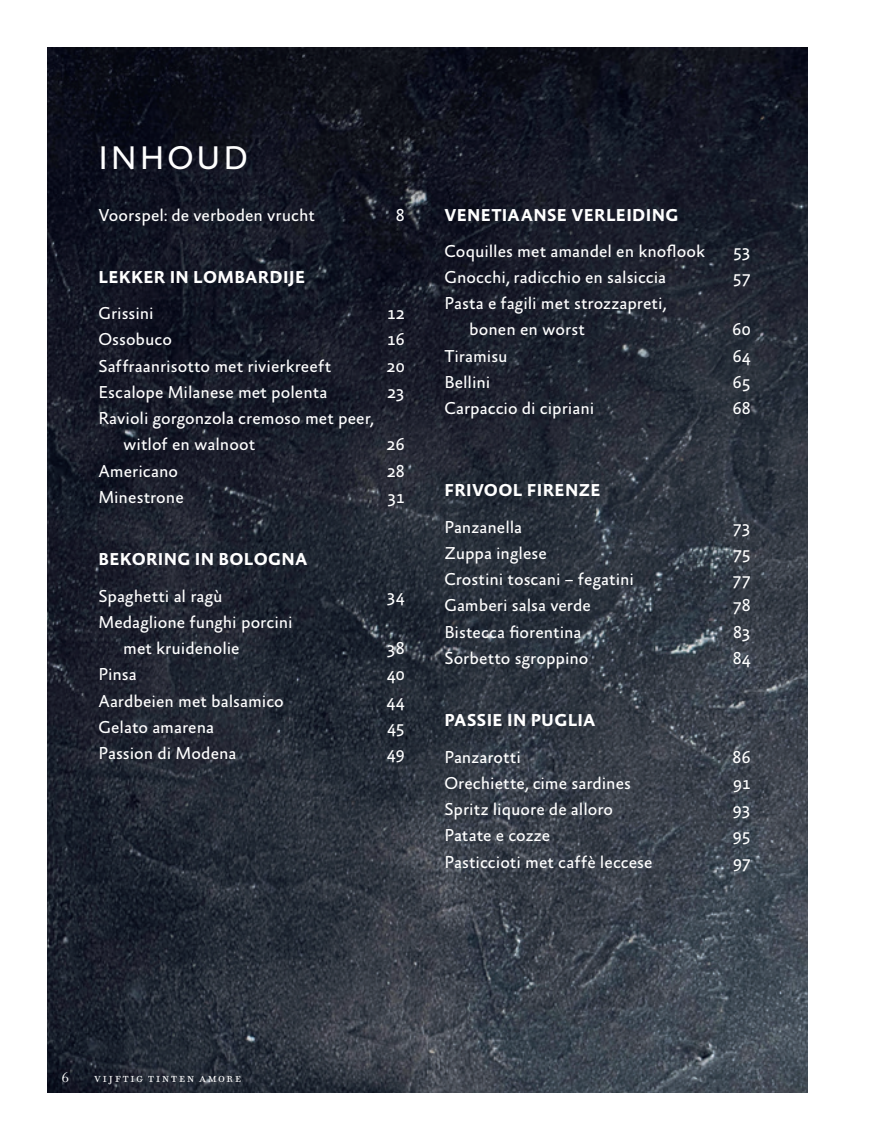
<style>
.page{position:relative;width:883px;height:1141px;background:#fff}
.page>*{position:absolute;margin:0;border:0;box-sizing:border-box;transform-origin:0 0}
.t1{font:33.25px "Absara Sans OT";letter-spacing:.085em;color:#fff}
.t2{font:17.5px/26.2px "Absara Sans OT";color:#fff}
.t3{font:700 17.5px "Absara Sans OT";letter-spacing:.015em;color:#fff}
.t4{font:14.88px "Filosofia OT";letter-spacing:.105em;color:#fff}
</style>
<div class="page">
<img style="left:47px;top:48px;width:761px;height:1045px">
<h1 class="t1" style="left:99px;top:141px;width:151px">INHOUD</h1>
<p class="t2" style="left:98px;top:203px;width:218px">Voorspel: de verboden vrucht</p>
<p class="t2" style="left:396px;top:203px;width:10px">8</p>
<p class="t3" style="left:98px;top:268px;width:208px">LEKKER IN LOMBARDIJE</p>
<p class="t2" style="left:98px;top:301px;width:57px">Grissini</p>
<p class="t2" style="left:387px;top:301px;width:19px">12</p>
<p class="t2" style="left:98px;top:328px;width:75px">Ossobuco</p>
<p class="t2" style="left:387px;top:328px;width:19px">16</p>
<p class="t2" style="left:98px;top:354px;width:234px">Saffraanrisotto met rivierkreeft</p>
<p class="t2" style="left:387px;top:354px;width:19px">20</p>
<p class="t2" style="left:98px;top:380px;width:231px">Escalope Milanese met polenta</p>
<p class="t2" style="left:387px;top:380px;width:19px">23</p>
<p class="t2" style="left:123px;top:406px;width:252px;text-indent:-25px">Ravioli gorgonzola cremoso met peer, witlof en walnoot</p>
<p class="t2" style="left:387px;top:433px;width:20px">26</p>
<p class="t2" style="left:98px;top:459px;width:81px">Americano</p>
<p class="t2" style="left:387px;top:459px;width:19px">28</p>
<p class="t2" style="left:98px;top:485px;width:87px">Minestrone</p>
<p class="t2" style="left:387px;top:485px;width:19px">31</p>
<p class="t3" style="left:98px;top:550px;width:210px">BEKORING IN BOLOGNA</p>
<p class="t2" style="left:98px;top:584px;width:126px">Spaghetti al ragù</p>
<p class="t2" style="left:387px;top:584px;width:19px">34</p>
<p class="t2" style="left:123px;top:610px;width:171px;text-indent:-25px">Medaglione funghi porcini met kruidenolie</p>
<p class="t2" style="left:387px;top:636px;width:19px">38</p>
<p class="t2" style="left:98px;top:662px;width:40px">Pinsa</p>
<p class="t2" style="left:387px;top:662px;width:19px">40</p>
<p class="t2" style="left:98px;top:689px;width:187px">Aardbeien met balsamico</p>
<p class="t2" style="left:386px;top:689px;width:20px">44</p>
<p class="t2" style="left:98px;top:715px;width:117px">Gelato amarena</p>
<p class="t2" style="left:387px;top:715px;width:19px">45</p>
<p class="t2" style="left:98px;top:741px;width:140px">Passion di Modena</p>
<p class="t2" style="left:387px;top:741px;width:19px">49</p>
<p class="t3" style="left:444px;top:206px;width:235px">VENETIAANSE VERLEIDING</p>
<p class="t2" style="left:444px;top:239px;width:262px">Coquilles met amandel en knoflook</p>
<p class="t2" style="left:733px;top:239px;width:19px">53</p>
<p class="t2" style="left:444px;top:265px;width:223px">Gnocchi, radicchio en salsiccia</p>
<p class="t2" style="left:733px;top:265px;width:19px">57</p>
<p class="t2" style="left:469px;top:291px;width:198px;text-indent:-25px">Pasta e fagili met strozzapreti, bonen en worst</p>
<p class="t2" style="left:733px;top:318px;width:20px">60</p>
<p class="t2" style="left:444px;top:344px;width:65px">Tiramisu</p>
<p class="t2" style="left:733px;top:344px;width:19px">64</p>
<p class="t2" style="left:444px;top:370px;width:47px">Bellini</p>
<p class="t2" style="left:733px;top:370px;width:19px">65</p>
<p class="t2" style="left:444px;top:396px;width:151px">Carpaccio di cipriani</p>
<p class="t2" style="left:733px;top:396px;width:19px">68</p>
<p class="t3" style="left:444px;top:482px;width:158px">FRIVOOL FIRENZE</p>
<p class="t2" style="left:444px;top:515px;width:79px">Panzanella</p>
<p class="t2" style="left:733px;top:515px;width:19px">73</p>
<p class="t2" style="left:444px;top:541px;width:104px">Zuppa inglese</p>
<p class="t2" style="left:733px;top:541px;width:19px">75</p>
<p class="t2" style="left:444px;top:567px;width:191px">Crostini toscani – fegatini</p>
<p class="t2" style="left:733px;top:567px;width:19px">77</p>
<p class="t2" style="left:444px;top:594px;width:148px">Gamberi salsa verde</p>
<p class="t2" style="left:733px;top:594px;width:19px">78</p>
<p class="t2" style="left:444px;top:620px;width:139px">Bistecca fiorentina</p>
<p class="t2" style="left:733px;top:620px;width:19px">83</p>
<p class="t2" style="left:444px;top:646px;width:146px">Sorbetto sgroppino</p>
<p class="t2" style="left:733px;top:646px;width:19px">84</p>
<p class="t3" style="left:444px;top:711px;width:153px">PASSIE IN PUGLIA</p>
<p class="t2" style="left:444px;top:745px;width:78px">Panzarotti</p>
<p class="t2" style="left:733px;top:745px;width:19px">86</p>
<p class="t2" style="left:444px;top:771px;width:188px">Orechiette, cime sardines</p>
<p class="t2" style="left:733px;top:771px;width:19px">91</p>
<p class="t2" style="left:444px;top:797px;width:170px">Spritz liquore de alloro</p>
<p class="t2" style="left:733px;top:797px;width:19px">93</p>
<p class="t2" style="left:444px;top:823px;width:107px">Patate e cozze</p>
<p class="t2" style="left:733px;top:823px;width:19px">95</p>
<p class="t2" style="left:444px;top:850px;width:210px">Pasticcioti met caffè leccese</p>
<p class="t2" style="left:733px;top:850px;width:19px">97</p>
<p class="t4" style="left:62px;top:1069px;width:9px">6</p>
<p class="t4" style="left:95px;top:1069px;width:148px">vijftig tinten amore</p>
</div>
